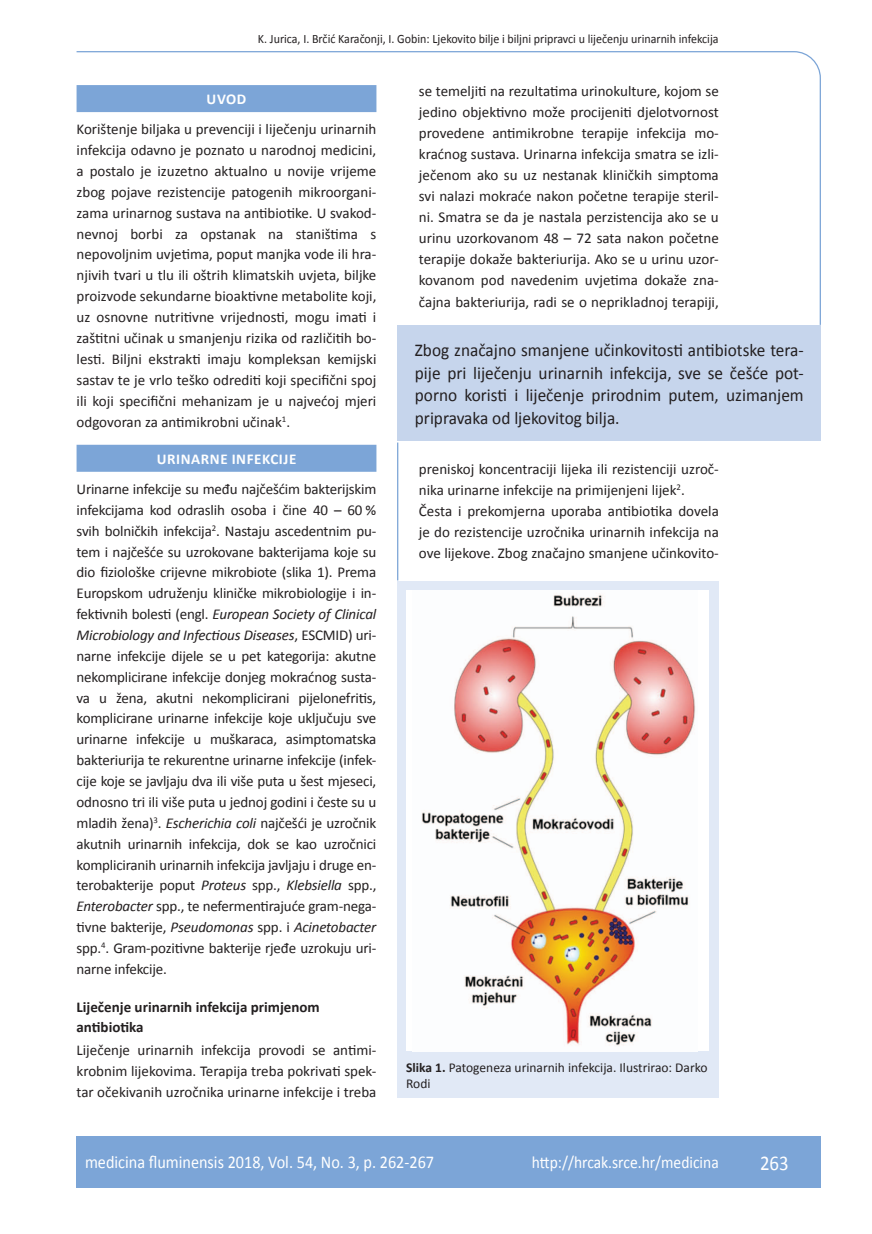
<style>
.page{position:relative;width:872px;height:1234px;background:#fff}
.page>*{position:absolute;margin:0;border:0;box-sizing:border-box;transform-origin:0 0}
.t1{font:21px "Calibri";color:#fff;scale:.9 1}
.t2{font:18px/22.5px "Calibri";color:#231f20;text-align:justify;scale:.96 1}
.t3{font:18px "Calibri";color:#fff;scale:.9 1}
.t4{font:17.25px "Calibri";color:#fff;scale:.9 1}
.t5{font:15px/20.9px "Calibri";color:#231f20;text-align:justify}
.t6{font:700 15px/19.5px "Calibri";color:#231f20}
.t7{font:700 15px "Calibri";letter-spacing:.04em;color:#fff}
.t8{font:13.5px/16.5px "Calibri";color:#231f20}
.t9{font:12.75px "Calibri";color:#231f20;scale:.94 1}
.s1{font-style:italic}
.s2{font-weight:700}
</style>
<div class="page">
<svg style="left:76px;top:51px;width:745px;height:275px"></svg>
<hr style="left:397px;top:442px;width:1px;height:138px;background:#7ca5d7">
<div style="left:77px;top:1135px;width:744px;height:51px;background:#7ca5d7"></div>
<div style="left:77px;top:85px;width:299px;height:27px;background:#7ca5d7"></div>
<div style="left:77px;top:444px;width:299px;height:27px;background:#7ca5d7"></div>
<div style="left:398px;top:325px;width:423px;height:116px;background:#c6d5ec"></div>
<div style="left:398px;top:581px;width:321px;height:516px;background:#e1e9f6"></div>
<div style="left:406px;top:590px;width:302px;height:460px;background:#fff"></div>
<img style="left:422px;top:593px;width:274px;height:453px">
<p class="t9" style="left:258px;top:29px;width:491px">K. Jurica, I. Brčić Karačonji, I. Gobin: Ljekovito bilje i biljni pripravci u liječenju urinarnih infekcija</p>
<p class="t7" style="left:207px;top:88px;width:41px">UVOD</p>
<p class="t5" style="left:77px;top:118px;width:301px">Korištenje biljaka u prevenciji i liječenju urinarnih infekcija odavno je poznato u narodnoj medicini, a postalo je izuzetno aktualno u novije vrijeme zbog pojave rezistencije patogenih mikroorgani&shy;zama urinarnog sustava na antibiotike. U svakod&shy;nevnoj borbi za opstanak na staništima s nepovoljnim uvjetima, poput manjka vode ili hra&shy;njivih tvari u tlu ili oštrih klimatskih uvjeta, biljke proizvode sekundarne bioaktivne metabolite koji, uz osnovne nutritivne vrijednosti, mogu imati i zaštitni učinak u smanjenju rizika od različitih bo&shy;lesti. Biljni ekstrakti imaju kompleksan kemijski sastav te je vrlo teško odrediti koji specifični spoj ili koji specifični mehanizam je u najvećoj mjeri odgovoran za antimikrobni učinak<sup>1</sup>.</p>
<p class="t7" style="left:157px;top:448px;width:141px">URINARNE INFEKCIJE</p>
<p class="t5" style="left:77px;top:478px;width:301px">Urinarne infekcije su među najčešćim bakterijskim infekcijama kod odraslih osoba i čine 40 – 60 % svih bolničkih infekcija<sup>2</sup>. Nastaju ascedentnim pu&shy;tem i najčešće su uzrokovane bakterijama koje su dio fiziološke crijevne mikrobiote (slika 1). Prema Europskom udruženju kliničke mikrobiologije i in&shy;fektivnih bolesti (engl. <span class="s1">European Society of Clinical Microbiology and Infectious Diseases</span>, ESCMID) uri&shy;narne infekcije dijele se u pet kategorija: akutne nekomplicirane infekcije donjeg mokraćnog susta&shy;va u žena, akutni nekomplicirani pijelonefritis, komplicirane urinarne infekcije koje uključuju sve urinarne infekcije u muškaraca, asimptomatska bakteriurija te rekurentne urinarne infekcije (infek&shy;cije koje se javljaju dva ili više puta u šest mjeseci, odnosno tri ili više puta u jednoj godini i česte su u mladih žena)<sup>3</sup>. <span class="s1">Escherichia coli</span> najčešći je uzročnik akutnih urinarnih infekcija, dok se kao uzročnici kompliciranih urinarnih infekcija javljaju i druge en&shy;terobakterije poput <span class="s1">Proteus</span> spp., <span class="s1">Klebsiella</span> spp., <span class="s1">Enterobacter</span> spp., te nefermentirajuće gram-nega&shy;tivne bakterije, <span class="s1">Pseudomonas</span> spp. i <span class="s1">Acinetobacter </span>spp.<sup>4</sup>. Gram-pozitivne bakterije rjeđe uzrokuju uri&shy;narne infekcije.</p>
<p class="t6" style="left:77px;top:996px;width:245px">Liječenje urinarnih infekcija primjenom antibiotika</p>
<p class="t5" style="left:77px;top:1039px;width:301px">Liječenje urinarnih infekcija provodi se antimi&shy;krobnim lijekovima. Terapija treba pokrivati spek&shy;tar očekivanih uzročnika urinarne infekcije i treba</p>
<p class="t5" style="left:419px;top:80px;width:301px">se temeljiti na rezultatima urinokulture, kojom se jedino objektivno može procijeniti djelotvornost provedene antimikrobne terapije infekcija mo&shy;kraćnog sustava. Urinarna infekcija smatra se izli&shy;ječenom ako su uz nestanak kliničkih simptoma svi nalazi mokraće nakon početne terapije steril&shy;ni. Smatra se da je nastala perzistencija ako se u urinu uzorkovanom 48 – 72 sata nakon početne terapije dokaže bakteriurija. Ako se u urinu uzor&shy;kovanom pod navedenim uvjetima dokaže zna&shy;čajna bakteriurija, radi se o neprikladnoj terapiji,</p>
<p class="t2" style="left:415px;top:338px;width:407px">Zbog značajno smanjene učinkovitosti antibiotske tera&shy;pije pri liječenju urinarnih infekcija, sve se češće pot&shy;porno koristi i liječenje prirodnim putem, uzimanjem pripravaka od ljekovitog bilja.</p>
<p class="t5" style="left:419px;top:457px;width:301px;text-align:left">preniskoj koncentraciji lijeka ili rezistenciji uzroč&shy;nika urinarne infekcije na primijenjeni lijek<sup>2</sup>.<br>Česta i prekomjerna uporaba antibiotika dovela je do rezistencije uzročnika urinarnih infekcija na ove lijekove. Zbog značajno smanjene učinkovito-</p>
<p class="t8" style="left:406px;top:1058px;width:303px"><span class="s2">Slika 1.</span> Patogeneza urinarnih infekcija. Ilustrirao: Darko<br>Rodi</p>
<p class="t3" style="left:85px;top:1149px;width:389px">medicina fluminensis 2018, Vol. 54, No. 3, p. 262-267</p>
<p class="t4" style="left:532px;top:1150px;width:209px">http://hrcak.srce.hr/medicina</p>
<h1 class="t1" style="left:760px;top:1147px;width:33px">263</h1>
</div>
